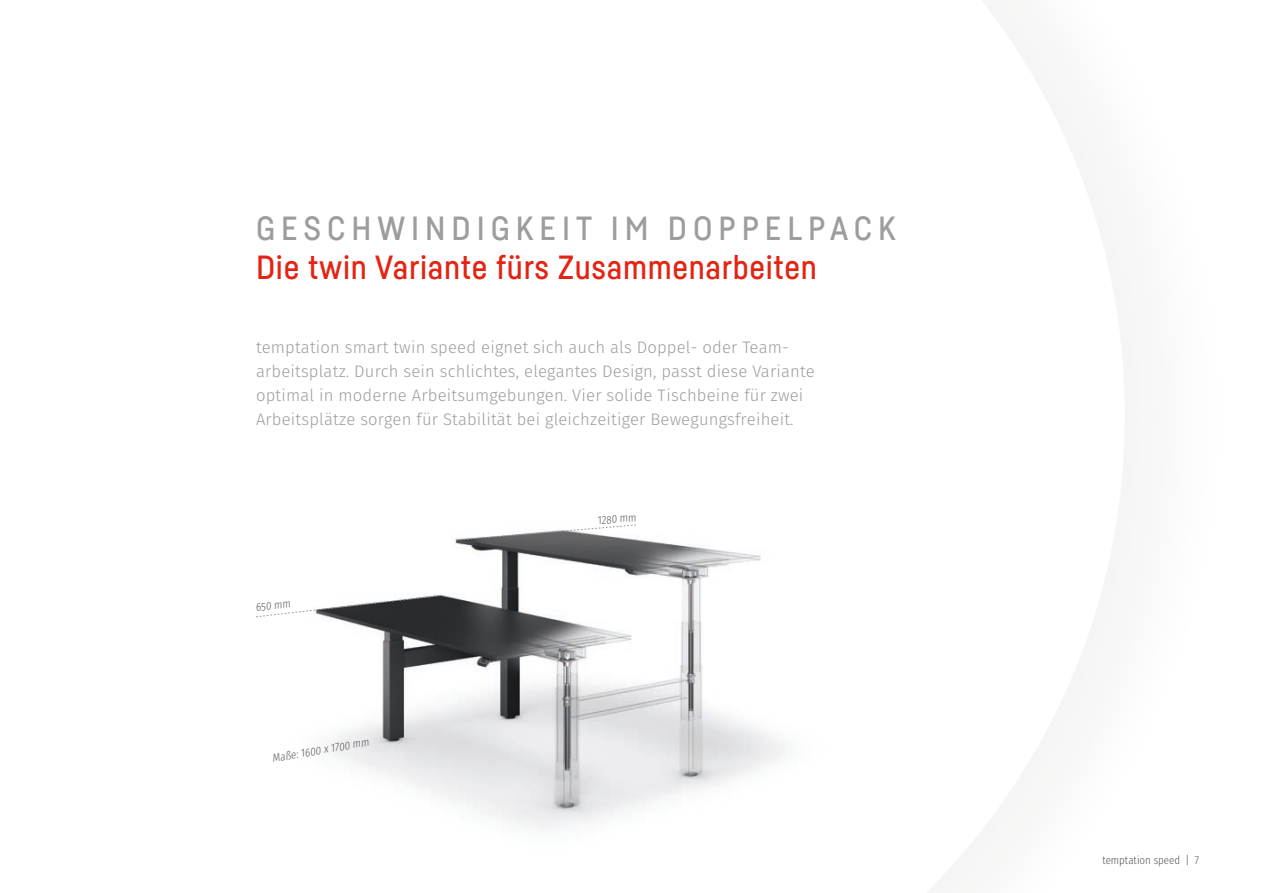
<style>
.page{position:relative;width:1263px;height:893px;background:#fff}
.page>*{position:absolute;margin:0;border:0;box-sizing:border-box;transform-origin:0 0}
.t1{font:500 33px "Sedus Sans";letter-spacing:.02em;color:#e42413}
.t2{font:500 33px "Sedus Sans";letter-spacing:.18em;color:#9d9d9d}
.t3{font:300 16.5px/24px "Sedus Text";letter-spacing:.01em;color:#9d9d9d}
.t4{font:300 11.25px "Sedus Text Condensed";color:#575756}
.t5{font:italic 300 11.25px "Sedus Text Condensed";color:#575756}
</style>
<div class="page">
<img style="left:256px;top:538px;width:529px;height:291px">
<svg style="left:456px;top:524px;width:181px;height:16px"></svg>
<svg style="left:256px;top:595px;width:185px;height:22px"></svg>
<h1 class="t2" style="left:256px;top:208px;width:641px">GESCHWINDIGKEIT IM DOPPELPACK</h1>
<h1 class="t1" style="left:256px;top:247px;width:562px">Die twin Variante fürs Zusammenarbeiten</h1>
<p class="t3" style="left:256px;top:333px;width:560px">temptation smart twin speed eignet sich auch als Doppel- oder Team&shy;arbeitsplatz. Durch sein schlichtes, elegantes Design, passt diese Variante optimal in moderne Arbeitsumgebungen. Vier solide Tischbeine für zwei Arbeitsplätze sorgen für Stabilität bei gleichzeitiger Bewegungsfreiheit.</p>
<p class="t4" style="left:254px;top:597px;width:36px;rotate:-6deg">650 mm</p>
<p class="t5" style="left:270px;top:748px;width:99px;rotate:-10deg">Maße: 1600 x 1700 mm</p>
<p class="t4" style="left:597px;top:510px;width:40px;rotate:-5deg">1280 mm</p>
<p class="t4" style="left:1102px;top:850px;width:98px">temptation speed | 7</p>
</div>
